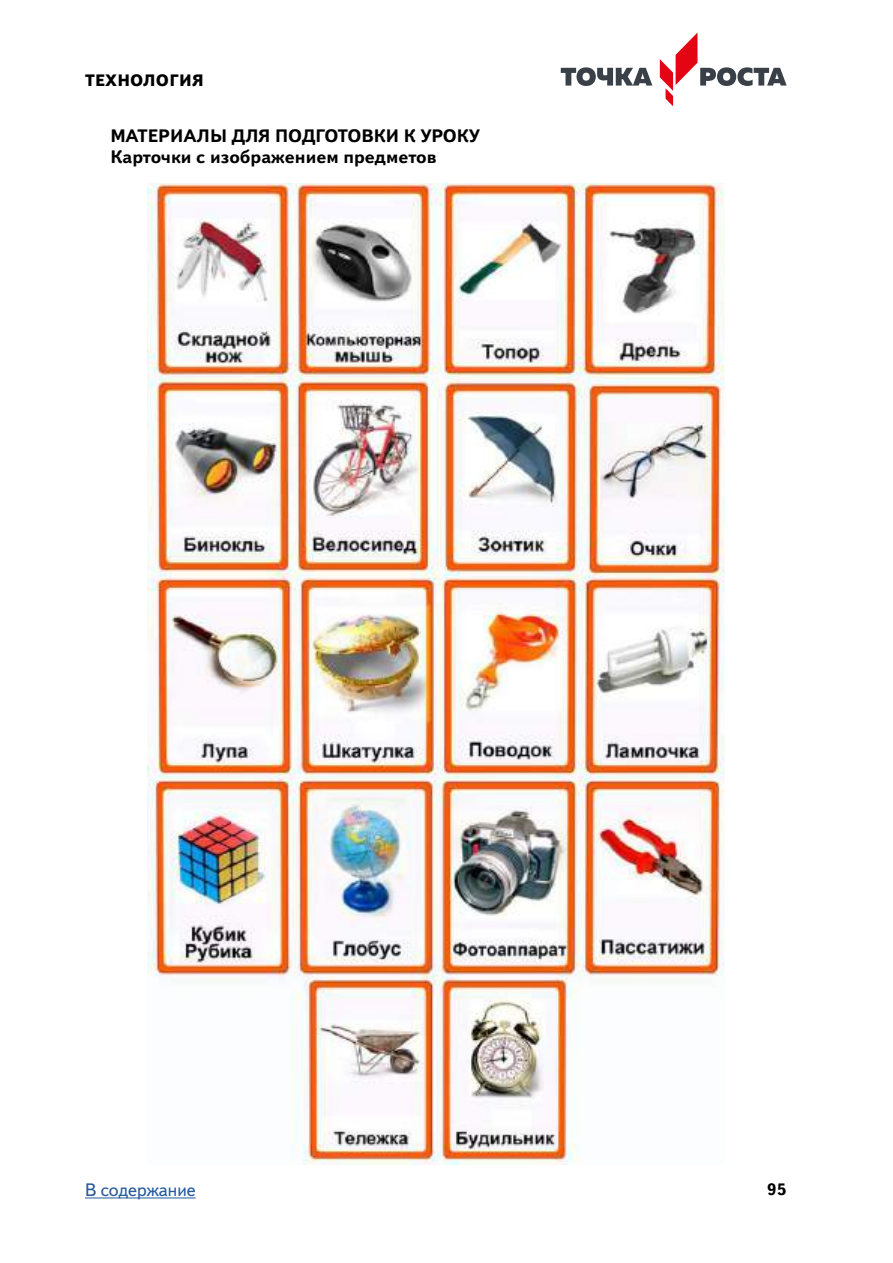
<style>
.page{position:relative;width:893px;height:1263px;background:#fff}
.page>*{position:absolute;margin:0;border:0;box-sizing:border-box;transform-origin:0 0}
.t1{font:700 18px/21px "Textbook New";color:#000}
.t2{font:18px "Textbook New";color:#265a9b}
.t3{font:800 16.5px "Textbook New";letter-spacing:.01em;color:#000}
.t4{font:700 16.5px "Textbook New";color:#000}
</style>
<div class="page">
<svg style="left:561px;top:67px;width:91px;height:19px"></svg>
<svg style="left:660px;top:32px;width:127px;height:74px"></svg>
<hr style="left:85px;top:1197px;width:111px;height:1px;background:#265a9b">
<img style="left:147px;top:183px;width:577px;height:981px">
<p class="t3" style="left:85px;top:70px;width:120px">ТЕХНОЛОГИЯ</p>
<p class="t1" style="left:111px;top:125px;width:371px">МАТЕРИАЛЫ ДЛЯ ПОДГОТОВКИ К УРОКУ<br>Карточки с изображением предметов</p>
<p class="t2" style="left:85px;top:1179px;width:112px">В содержание</p>
<p class="t4" style="left:767px;top:1179px;width:21px">95</p>
</div>
